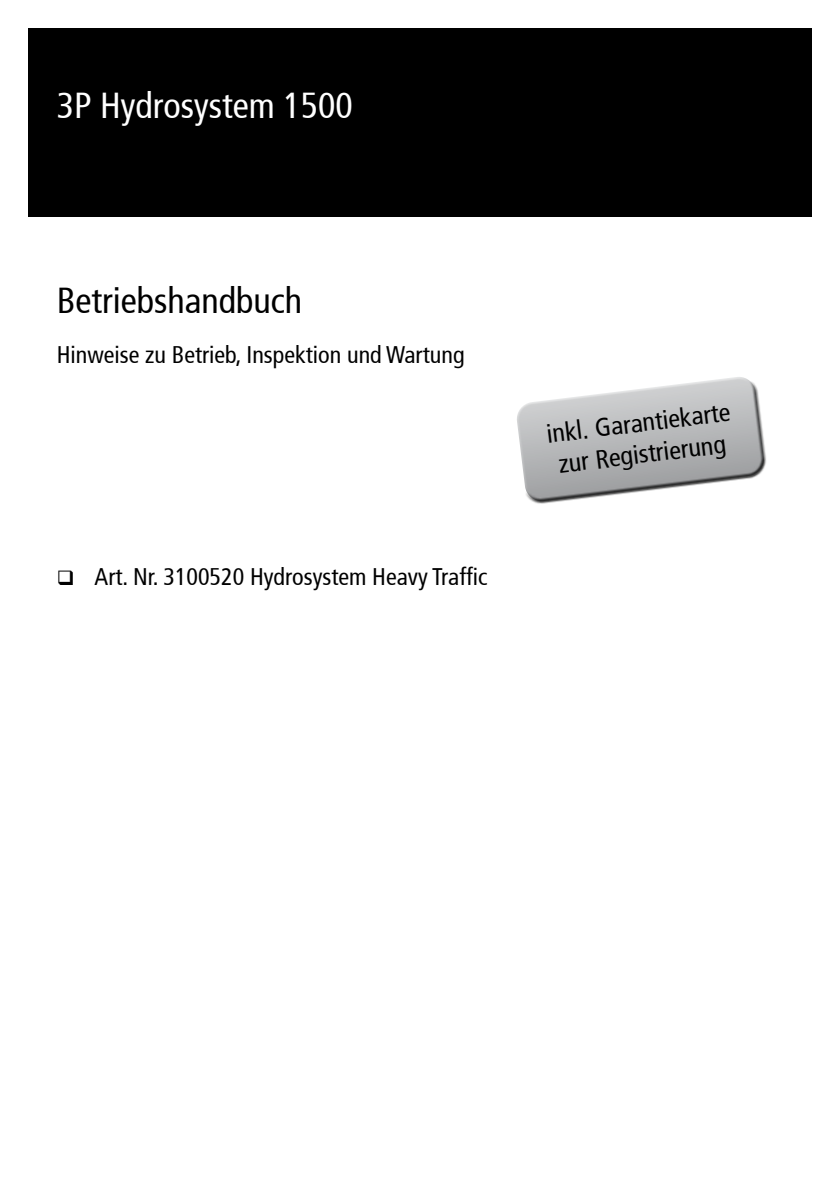
<style>
.page{position:relative;width:840px;height:1191px;background:#fff}
.page>*{position:absolute;margin:0;border:0;box-sizing:border-box;transform-origin:0 0}
.t1{font:condensed 36px "Frutiger";color:#fff}
.t2{font:condensed 36px "Frutiger";color:#000}
.t3{font:condensed 26px/31.2px "Frutiger";color:#000;text-align:center}
.t4{font:condensed 24px "Frutiger";color:#000}
</style>
<div class="page">
<div style="left:28px;top:28px;width:783px;height:189px;background:#000"></div>
<svg style="left:517px;top:377px;width:249px;height:127px"></svg>
<h1 class="t1" style="left:57px;top:85px;width:297px">3P Hydrosystem 1500</h1>
<h1 class="t2" style="left:57px;top:279px;width:247px">Betriebshandbuch</h1>
<p class="t4" style="left:57px;top:341px;width:409px">Hinweise zu Betrieb, Inspektion und Wartung</p>
<p class="t4" style="left:57px;top:563px;width:432px">❑ Art. Nr. 3100520 Hydrosystem Heavy Traffic</p>
<p class="t3" style="left:544px;top:419px;width:186px;rotate:-7deg">inkl. Garantiekarte zur Registrierung</p>
</div>
